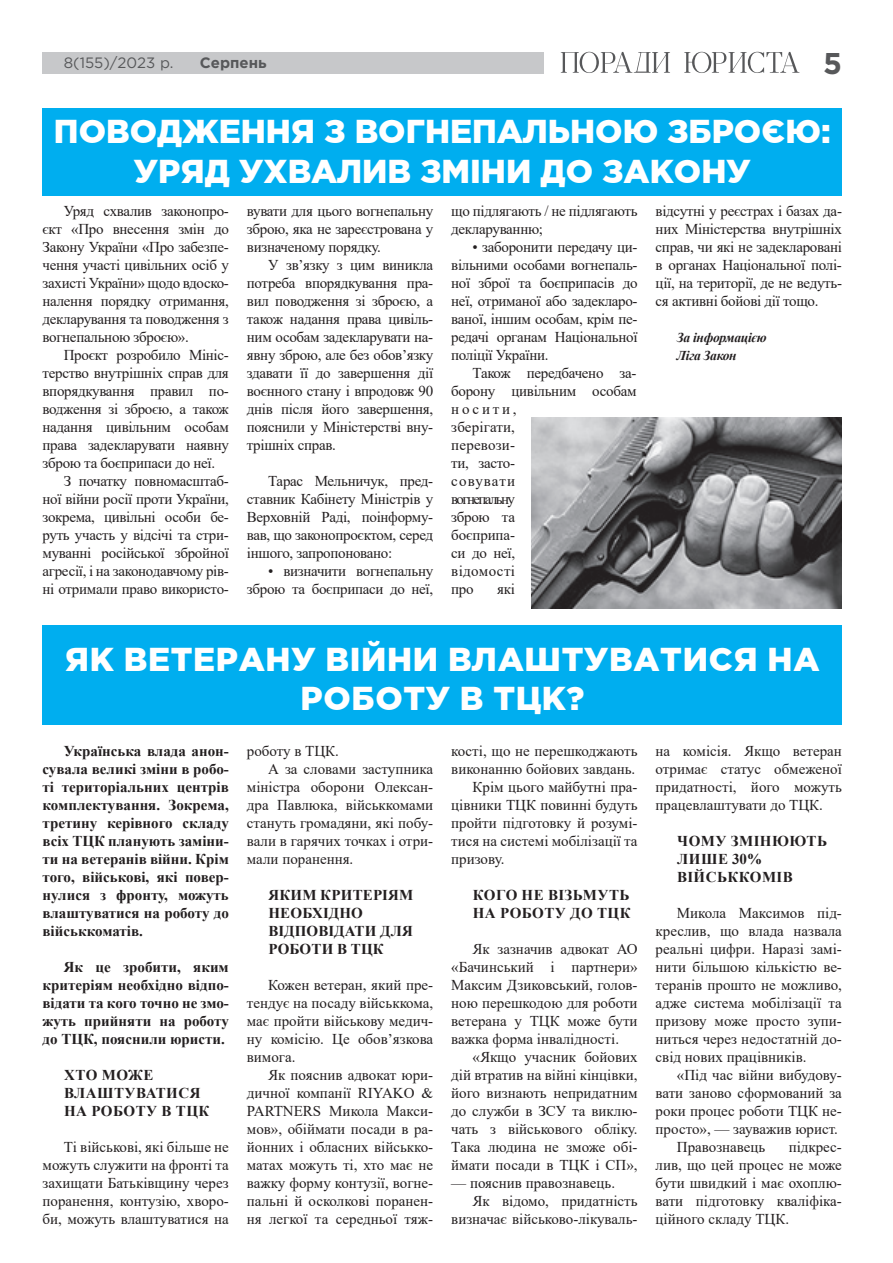
<style>
.page{position:relative;width:893px;height:1263px;background:#fff}
.page>*{position:absolute;margin:0;border:0;box-sizing:border-box;transform-origin:0 0}
.t1{font:900 33px/39.6px "Gotham Pro";color:#fff;text-align:center}
.t2{font:900 33px/39.6px "Gotham Pro";letter-spacing:.02em;color:#fff;text-align:center}
.t3{font:700 30px "Gotham Pro";color:#57585a}
.t4{font:15px/18px "Times New Roman";letter-spacing:-.015em;color:#231f20;text-align:justify}
.t5{font:700 15px/18px "Times New Roman";color:#231f20;text-align:justify}
.t6{font:700 15px/18px "Times New Roman";letter-spacing:.035em;color:#231f20}
.t7{font:15px "Gotham Pro";color:#57585a}
.t8{font:700 15px "Gotham Pro";color:#57585a}
.t9{font:italic 700 13.5px/18px "Times New Roman";letter-spacing:-.02em;color:#231f20}
</style>
<div class="page">
<div style="left:43px;top:52px;width:501px;height:21px;background:#c7c8ca"></div>
<svg style="left:684px;top:52px;width:115px;height:21px"></svg>
<svg style="left:561px;top:52px;width:109px;height:21px"></svg>
<div style="left:43px;top:108px;width:799px;height:88px;background:#00aeef"></div>
<div style="left:43px;top:625px;width:799px;height:100px;background:#00aeef"></div>
<img style="left:531px;top:418px;width:311px;height:190px">
<p class="t7" style="left:64px;top:55px;width:111px">8(155)/2023 р.</p>
<p class="t8" style="left:200px;top:54px;width:68px">Серпень</p>
<h2 class="t3" style="left:823px;top:46px;width:20px">5</h2>
<h1 class="t1" style="left:54px;top:111px;width:778px">ПОВОДЖЕННЯ З ВОГНЕПАЛЬНОЮ ЗБРОЄЮ:<br>УРЯД УХВАЛИВ ЗМІНИ ДО ЗАКОНУ</h1>
<p class="t4" style="left:43px;top:202px;width:188px;text-indent:21px">Уряд схвалив законопро&shy;єкт «Про внесення змін до Закону України «Про забезпе&shy;чення участі цивільних осіб у захисті України» щодо вдоско&shy;налення порядку отримання, декларування та поводження з вогнепальною зброєю».</p>
<p class="t4" style="left:64px;top:346px;width:167px">Проєкт розробило Мініс-</p>
<p class="t4" style="left:43px;top:364px;width:188px">терство внутрішніх справ для</p>
<p class="t4" style="left:43px;top:382px;width:188px">впорядкування правил по-</p>
<p class="t4" style="left:43px;top:400px;width:188px">водження зі зброєю, а також</p>
<p class="t4" style="left:43px;top:418px;width:188px">надання цивільним особам</p>
<p class="t4" style="left:43px;top:436px;width:188px">права задекларувати наявну</p>
<p class="t4" style="left:43px;top:454px;width:174px">зброю та боєприпаси до неї.</p>
<p class="t4" style="left:64px;top:472px;width:167px">З початку повномасштаб-</p>
<p class="t4" style="left:43px;top:490px;width:188px">ної війни росії проти України,</p>
<p class="t4" style="left:43px;top:508px;width:188px">зокрема, цивільні особи бе-</p>
<p class="t4" style="left:43px;top:526px;width:188px">руть участь у відсічі та стри-</p>
<p class="t4" style="left:43px;top:544px;width:188px">муванні російської збройної</p>
<p class="t4" style="left:43px;top:562px;width:188px">агресії, і на законодавчому рів-</p>
<p class="t4" style="left:43px;top:580px;width:188px">ні отримали право використо-</p>
<p class="t4" style="left:247px;top:202px;width:188px">вувати для цього вогнепальну зброю, яка не зареєстрована у визначеному порядку.</p>
<p class="t4" style="left:247px;top:256px;width:188px;text-indent:21px">У зв’язку з цим виникла потреба впорядкування пра&shy;вил поводження зі зброєю, а також надання права цивіль&shy;ним особам задекларувати на&shy;явну зброю, але без обов’язку здавати її до завершення дії воєнного стану і впродовж 90 днів після його завершення, пояснили у Міністерстві вну&shy;трішніх справ.</p>
<p class="t4" style="left:247px;top:472px;width:188px;text-indent:21px">Тарас Мельничук, пред&shy;ставник Кабінету Міністрів у Верховній Раді, поінформу&shy;вав, що законопроєктом, серед іншого, запропоновано:</p>
<p class="t4" style="left:247px;top:562px;width:188px;text-align:right">• визначити вогнепальну зброю та боєприпаси до неї,</p>
<p class="t4" style="left:451px;top:202px;width:188px">що підлягають / не підлягають декларуванню;</p>
<p class="t4" style="left:451px;top:238px;width:188px;text-indent:21px">• заборонити передачу ци&shy;вільними особами вогнепаль&shy;ної зброї та боєприпасів до неї, отриманої або задекларо&shy;ваної, іншим особам, крім пе&shy;редачі органам Національної поліції України.</p>
<p class="t4" style="left:451px;top:364px;width:187px;text-align:left;text-indent:21px">Також передбачено за&shy;борону цивільним особам носити,<br>зберігати,<br>перевози-<br>ти, засто-<br>совувати<br>вогнепальну<br>зброю та<br>боєприпа-<br>си до неї,<br>відомості<br>про</p>
<p class="t4" style="left:497px;top:580px;width:19px">які</p>
<p class="t4" style="left:656px;top:202px;width:188px">відсутні у реєстрах і базах да&shy;них Міністерства внутрішніх справ, чи які не задекларовані в органах Національної полі&shy;ції, на території, де не ведуть&shy;ся активні бойові дії тощо.</p>
<p class="t9" style="left:677px;top:328px;width:91px">За інформацією<br>Ліга Закон</p>
<h1 class="t2" style="left:65px;top:638px;width:756px">ЯК ВЕТЕРАНУ ВІЙНИ ВЛАШТУВАТИСЯ НА<br>РОБОТУ В ТЦК?</h1>
<p class="t5" style="left:43px;top:742px;width:188px;text-indent:21px">Українська влада анон&shy;сувала великі зміни в робо&shy;ті територіальних центрів комплектування. Зокрема, третину керівного складу всіх ТЦК планують заміни&shy;ти на ветеранів війни. Крім того, військові, які повер&shy;нулися з фронту, можуть влаштуватися на роботу до військкоматів.</p>
<p class="t5" style="left:43px;top:958px;width:188px;text-indent:21px">Як це зробити, яким критеріям необхідно відпо&shy;відати та кого точно не змо&shy;жуть прийняти на роботу до ТЦК, пояснили юристи.</p>
<p class="t6" style="left:64px;top:1066px;width:147px">ХТО МОЖЕ<br>ВЛАШТУВАТИСЯ<br>НА РОБОТУ В ТЦК</p>
<p class="t4" style="left:43px;top:1138px;width:188px;text-indent:21px">Ті військові, які більше не можуть служити на фронті та захищати Батьківщину через поранення, контузію, хворо&shy;би, можуть влаштуватися на</p>
<p class="t4" style="left:247px;top:742px;width:94px">роботу в ТЦК.</p>
<p class="t4" style="left:268px;top:760px;width:167px">А за словами заступника</p>
<p class="t4" style="left:247px;top:778px;width:188px">міністра оборони Олексан-</p>
<p class="t4" style="left:247px;top:796px;width:188px">дра Павлюка, військкомами</p>
<p class="t4" style="left:247px;top:814px;width:188px">стануть громадяни, які побу-</p>
<p class="t4" style="left:247px;top:832px;width:188px">вали в гарячих точках і отри-</p>
<p class="t4" style="left:247px;top:850px;width:108px">мали поранення.</p>
<p class="t5" style="left:268px;top:886px;width:146px;text-align:left">ЯКИМ КРИТЕРІЯМ<br>НЕОБХІДНО<br>ВІДПОВІДАТИ ДЛЯ<br>РОБОТИ В ТЦК</p>
<p class="t4" style="left:247px;top:976px;width:188px;text-indent:21px">Кожен ветеран, який пре&shy;тендує на посаду військкома, має пройти військову медич&shy;ну комісію. Це обов’язкова вимога.</p>
<p class="t4" style="left:247px;top:1066px;width:188px;text-indent:21px">Як пояснив адвокат юри&shy;дичної компанії RIYAKO &amp; PARTNERS Микола Макси&shy;мов», обіймати посади в ра&shy;йонних і обласних військко&shy;матах можуть ті, хто має не важку форму контузії, вогне&shy;пальні й осколкові поранен&shy;ня легкої та середньої тяж-</p>
<p class="t4" style="left:451px;top:742px;width:188px">кості, що не перешкоджають</p>
<p class="t4" style="left:451px;top:760px;width:186px">виконанню бойових завдань.</p>
<p class="t4" style="left:472px;top:778px;width:167px">Крім цього майбутні пра-</p>
<p class="t4" style="left:451px;top:796px;width:188px">цівники ТЦК повинні будуть</p>
<p class="t4" style="left:451px;top:814px;width:188px">пройти підготовку й розумі-</p>
<p class="t4" style="left:451px;top:832px;width:188px">тися на системі мобілізації та</p>
<p class="t4" style="left:451px;top:850px;width:55px">призову.</p>
<p class="t6" style="left:473px;top:886px;width:159px">КОГО НЕ ВІЗЬМУТЬ<br>НА РОБОТУ ДО ТЦК</p>
<p class="t4" style="left:451px;top:940px;width:188px;text-indent:21px">Як зазначив адвокат АО «Бачинський і партнери» Максим Дзиковський, голов&shy;ною перешкодою для роботи ветерана у ТЦК може бути важка форма інвалідності.</p>
<p class="t4" style="left:451px;top:1048px;width:188px;text-indent:21px">«Якщо учасник бойових дій втратив на війні кінцівки, його визнають непридатним до служби в ЗСУ та виклю&shy;чать з військового обліку.<br>Така людина не зможе обі&shy;ймати посади в ТЦК і СП»,</p>
<p class="t4" style="left:451px;top:1174px;width:165px">— пояснив правознавець.</p>
<p class="t4" style="left:472px;top:1192px;width:167px">Як відомо, придатність</p>
<p class="t4" style="left:451px;top:1210px;width:188px">визначає військово-лікуваль-</p>
<p class="t4" style="left:656px;top:742px;width:188px">на комісія. Якщо ветеран отримає статус обмеженої придатності, його можуть працевлаштувати до ТЦК.</p>
<p class="t6" style="left:677px;top:832px;width:151px">ЧОМУ ЗМІНЮЮТЬ<br>ЛИШЕ 30%<br>ВІЙСЬККОМІВ</p>
<p class="t4" style="left:656px;top:904px;width:188px;text-indent:21px">Микола Максимов під&shy;креслив, що влада назвала реальні цифри. Наразі замі&shy;нити більшою кількістю ве&shy;теранів прошто не можливо, адже система мобілізації та призову може просто зупи&shy;ниться через недостатній до&shy;свід нових працівників.</p>
<p class="t4" style="left:677px;top:1066px;width:167px">«Під час війни вибудову-</p>
<p class="t4" style="left:656px;top:1084px;width:188px">вати заново сформований за</p>
<p class="t4" style="left:656px;top:1102px;width:188px">роки процес роботи ТЦК не-</p>
<p class="t4" style="left:656px;top:1120px;width:184px">просто», — зауважив юрист.</p>
<p class="t4" style="left:677px;top:1138px;width:90px">Правознавець</p>
<p class="t4" style="left:656px;top:1138px;width:188px;text-indent:133px">підкрес&shy;лив, що цей процес не може бути швидкий і має охоплю&shy;вати підготовку кваліфіка&shy;ційного складу ТЦК.</p>
</div>
